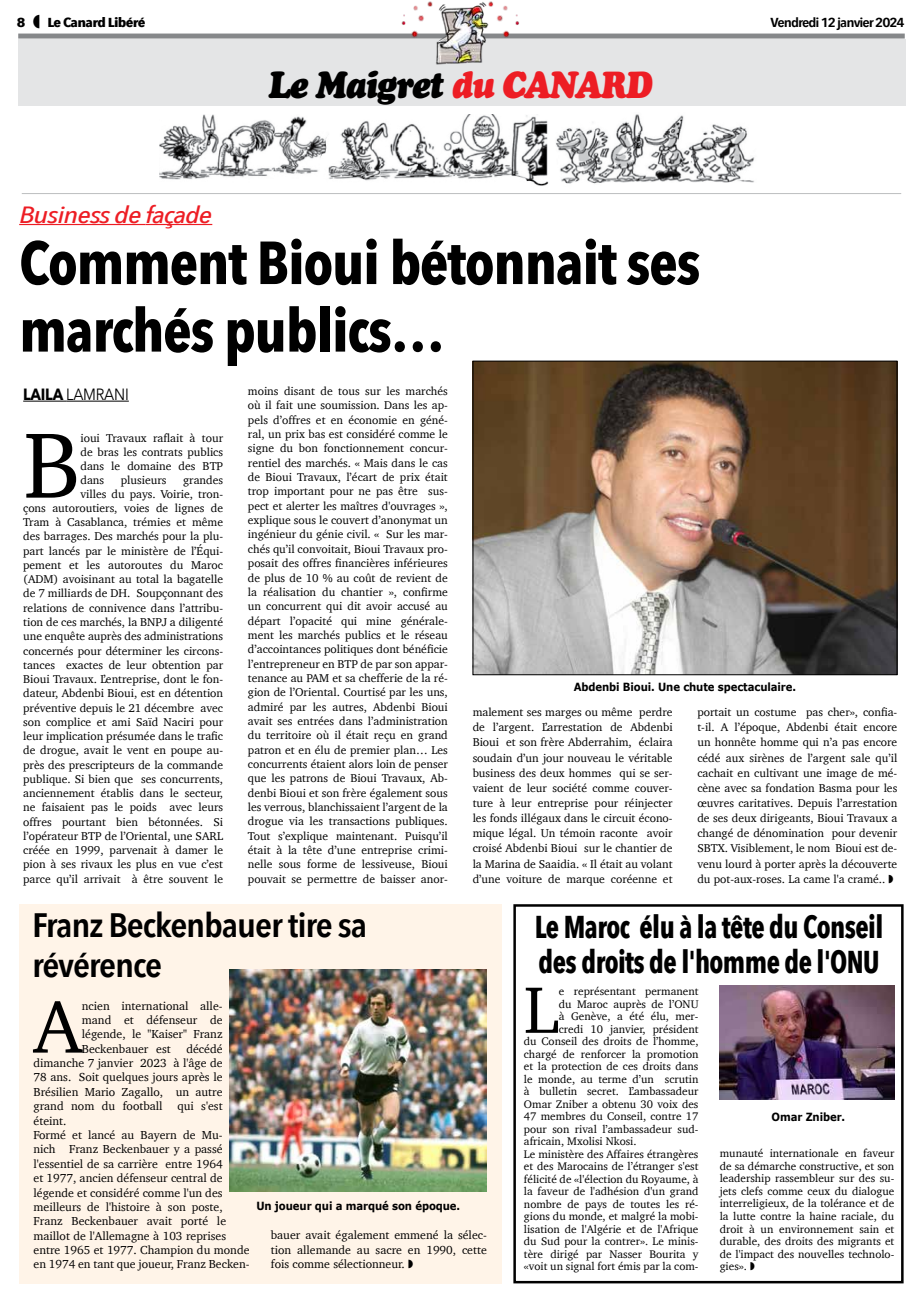
<style>
.page{position:relative;width:922px;height:1312px;background:#fff}
.page>*{position:absolute;margin:0;border:0;box-sizing:border-box;transform-origin:0 0}
.t1{font:94.75px "Charter";color:#000}
.t2{font:75.62px "Charter";color:#000}
.t3{font:67.12px "Charter";color:#000}
.t4{font:700 60px/67.5px "Avenir Next Condensed";letter-spacing:-.02em;color:#000}
.t5{font:italic 37.5px "Cooper Black Std";letter-spacing:-.04em;color:#000;scale:.9 1}
.t6{font:600 33.75px/40px "Avenir Next Condensed";letter-spacing:-.03em;color:#000;scale:1.12 1}
.t7{font:700 31.5px/35px "Avenir Next Condensed";letter-spacing:-.02em;color:#000;scale:.89 1}
.t8{font:italic 500 23.5px "Avenir Next Condensed";letter-spacing:-.03em;color:#ed1d24;scale:1.33 1}
.t9{font:16.25px "Avenir Next";letter-spacing:-.015em;color:#000;scale:.89 1}
.t10{font:600 13px "Avenir Next Condensed";letter-spacing:-.06em;color:#000;scale:1.25 1}
.t11{font:700 13px "Avenir Next Condensed";letter-spacing:-.04em;color:#000;scale:1.25 1}
.t12{font:11.88px/14.4px "Charter";color:#000;text-align:justify}
.t13{font:11.62px/14.4px "Charter";color:#000;text-align:justify}
.t14{font:11.25px/12.5px "Charter";color:#000;text-align:justify}
.t15{font:700 11.25px "Verdana";letter-spacing:-.01em;color:#000;scale:.9 1}
.s1{color:#ed1d24}
.s2{font-size:23.25px}
.s3{font-weight:700}
</style>
<div class="page">
<div style="left:18px;top:34px;width:886px;height:5px;background:#86888a"></div>
<img style="left:159px;top:115px;width:390px;height:71px">
<img style="left:556px;top:114px;width:199px;height:70px">
<hr style="left:22px;top:193px;width:879px;height:1px;background:#bcbec0">
<div style="left:18px;top:40px;width:886px;height:66px;background:#e4e5e6"></div>
<img style="left:396px;top:1px;width:130px;height:64px">
<div style="left:513px;top:904px;width:390px;height:378px;border:2px solid #000"></div>
<div style="left:19px;top:904px;width:482px;height:378px;background:#fff4e8"></div>
<img style="left:230px;top:969px;width:257px;height:222px">
<hr style="left:23px;top:400px;width:43px;height:1px;background:#000">
<hr style="left:66px;top:400px;width:63px;height:1px;background:#000">
<hr style="left:19px;top:224px;width:126px;height:1px;background:#ed1d24">
<hr style="left:145px;top:224px;width:67px;height:1px;background:#ed1d24">
<img style="left:474px;top:363px;width:421px;height:310px">
<div style="left:472px;top:361px;width:425px;height:314px;border:1px solid #000"></div>
<img style="left:719px;top:985px;width:175px;height:113px">
<p class="t11" style="left:17px;top:14px;width:8px">8</p>
<p class="t11" style="left:47px;top:14px;width:80px">Le Canard Libéré</p>
<p class="t10" style="left:770px;top:11px;width:109px">Vendredi 12 janvier 2024</p>
<h3 class="t5" style="left:268px;top:61px;width:428px">Le Maigret <span class="s1">du CANARD</span></h3>
<h3 class="t8" style="left:19px;top:200px;width:147px">Business de <span class="s2">façade</span></h3>
<h3 class="t4" style="left:19px;top:229px;width:682px">Comment Bioui bétonnait ses marchés publics…</h3>
<h3 class="t9" style="left:23px;top:380px;width:120px"><span class="s3">LAILA</span> LAMRANI</h3>
<h1 class="t1" style="left:23px;top:383px;width:59px">B</h1>
<p class="t13" style="left:80px;top:430px;width:144px;line-height:14px">ioui Travaux raflait à tour de bras les contrats publics dans le domaine des BTP dans</p>
<p class="t13" style="left:23px;top:472px;width:201px;text-align:right">grandes<br>villes du pays. Voirie, tron-<br>çons autoroutiers, voies de lignes de Tram à Casablanca, trémies et même des barrages. Des marchés pour la plu&shy;part lancés par le ministère de l’Équi&shy;pement et les autoroutes du Maroc (ADM) avoisinant au total la bagatelle de 7 milliards de DH. Soupçonnant des relations de connivence dans l’attribu&shy;tion de ces marchés, la BNPJ a diligenté une enquête auprès des administrations concernés pour déterminer les circons&shy;tances exactes de leur obtention par Bioui Travaux. L’entreprise, dont le fon&shy;dateur, Abdenbi Bioui, est en détention préventive depuis le 21 décembre avec son complice et ami Saïd Naciri pour leur implication présumée dans le trafic de drogue, avait le vent en poupe au&shy;près des prescripteurs de la commande publique. Si bien que ses concurrents, anciennement établis dans le secteur, ne faisaient pas le poids avec leurs offres pourtant bien bétonnées. Si l’opérateur BTP de l’Oriental, une SARL créée en 1999, parvenait à damer le pion à ses rivaux les plus en vue c’est parce qu’il arrivait à être souvent le</p>
<p class="t13" style="left:121px;top:472px;width:47px">plusieurs</p>
<p class="t13" style="left:248px;top:383px;width:201px">moins disant de tous sur les marchés où il fait une soumission. Dans les ap&shy;pels d’offres et en économie en géné&shy;ral, un prix bas est considéré comme le signe du bon fonctionnement concur&shy;rentiel des marchés. « Mais dans le cas de Bioui Travaux, l’écart de prix était trop important pour ne pas être sus&shy;pect et alerter les maîtres d'ouvrages », explique sous le couvert d’anonymat un ingénieur du génie civil. « Sur les mar&shy;chés qu’il convoitait, Bioui Travaux pro&shy;posait des offres financières inférieures de plus de 10 % au coût de revient de la réalisation du chantier », confirme un concurrent qui dit avoir accusé au départ l’opacité qui mine générale&shy;ment les marchés publics et le réseau d’accointances politiques dont bénéficie l’entrepreneur en BTP de par son appar&shy;tenance au PAM et sa chefferie de la ré&shy;gion de l’Oriental. Courtisé par les uns, admiré par les autres, Abdenbi Bioui avait ses entrées dans l’administration du territoire où il était reçu en grand patron et en élu de premier plan… Les concurrents étaient alors loin de penser que les patrons de Bioui Travaux, Ab&shy;denbi Bioui et son frère également sous les verrous, blanchissaient l’argent de la drogue via les transactions publiques.<br>Tout s’explique maintenant. Puisqu’il était à la tête d’une entreprise crimi&shy;nelle sous forme de lessiveuse, Bioui pouvait se permettre de baisser anor-</p>
<h3 class="t6" style="left:32px;top:904px;width:300px">Franz Beckenbauer tire sa révérence</h3>
<p class="t15" style="left:573px;top:679px;width:248px">Abdenbi Bioui. Une chute spectaculaire.</p>
<p class="t13" style="left:472px;top:704px;width:201px;line-height:15.1px">malement ses marges ou même perdre de l’argent. L’arrestation de Abdenbi Bioui et son frère Abderrahim, éclaira soudain d’un jour nouveau le véritable business des deux hommes qui se ser&shy;vaient de leur société comme couver&shy;ture à leur entreprise pour réinjecter les fonds illégaux dans le circuit écono&shy;mique légal. Un témoin raconte avoir croisé Abdenbi Bioui sur le chantier de la Marina de Saaidia. « Il était au volant d’une voiture de marque coréenne et</p>
<p class="t13" style="left:697px;top:704px;width:201px;line-height:15.1px">portait un costume pas cher», confia&shy;t-il. A l’époque, Abdenbi était encore un honnête homme qui n’a pas encore cédé aux sirènes de l’argent sale qu’il cachait en cultivant une image de mé&shy;cène avec sa fondation Basma pour les œuvres caritatives. Depuis l’arrestation de ses deux dirigeants, Bioui Travaux a changé de dénomination pour devenir SBTX. Visiblement, le nom Bioui est de&shy;venu lourd à porter après la découverte du pot-aux-roses. La came l'a cramé..</p>
<h3 class="t7" style="left:535px;top:909px;width:393px">Le Maroc élu à la tête du Conseil des droits de l'homme de l'ONU</h3>
<h2 class="t2" style="left:34px;top:961px;width:50px">A</h2>
<p class="t12" style="left:82px;top:998px;width:142px">ncien international alle&shy;mand et défenseur de légende, le "Kaiser" Franz Beckenbauer est</p>
<p class="t12" style="left:34px;top:1040px;width:190px;text-indent:153px">décédé dimanche 7 janvier 2023 à l'âge de 78 ans. Soit quelques jours après le Brésilien Mario Zagallo, un autre grand nom du football</p>
<p class="t12" style="left:177px;top:1098px;width:47px">qui s'est</p>
<p class="t12" style="left:34px;top:1112px;width:217px;text-align:left">éteint.<br>Formé et lancé au Bayern de Mu-<br>nich Franz Beckenbauer y a passé l'essentiel de sa carrière entre 1964<br>et 1977, ancien défenseur central de légende et considéré comme l'un des meilleurs de l'histoire à son poste, Franz Beckenbauer avait porté le maillot de l'Allemagne à 103 reprises entre 1965 et 1977. Champion du monde en 1974 en tant que joueur, Franz Becken-</p>
<p class="t15" style="left:256px;top:1198px;width:228px">Un joueur qui a marqué son époque.</p>
<p class="t12" style="left:271px;top:1227px;width:217px">bauer avait également emmené la sélec&shy;tion allemande au sacre en 1990, cette fois comme sélectionneur.</p>
<h3 class="t3" style="left:524px;top:951px;width:36px">L</h3>
<p class="t14" style="left:558px;top:984px;width:141px">e représentant permanent</p>
<p class="t14" style="left:558px;top:997px;width:141px">du Maroc auprès de l’ONU</p>
<p class="t14" style="left:558px;top:1009px;width:141px">à Genève, a été élu, mer-</p>
<p class="t14" style="left:558px;top:1022px;width:141px">credi 10 janvier, président</p>
<p class="t14" style="left:524px;top:1034px;width:176px">du Conseil des droits de l’homme,</p>
<p class="t14" style="left:524px;top:1047px;width:176px">chargé de renforcer la promotion</p>
<p class="t14" style="left:524px;top:1059px;width:176px">et la protection de ces droits dans</p>
<p class="t14" style="left:524px;top:1072px;width:176px">le monde, au terme d’un scrutin</p>
<p class="t14" style="left:524px;top:1084px;width:176px">à bulletin secret. L’ambassadeur</p>
<p class="t14" style="left:524px;top:1097px;width:176px">Omar Zniber a obtenu 30 voix des</p>
<p class="t14" style="left:524px;top:1109px;width:176px">47 membres du Conseil, contre 17</p>
<p class="t14" style="left:524px;top:1122px;width:176px">pour son rival l’ambassadeur sud-</p>
<p class="t14" style="left:524px;top:1134px;width:114px">africain, Mxolisi Nkosi.</p>
<p class="t14" style="left:524px;top:1147px;width:176px">Le ministère des Affaires étrangères</p>
<p class="t14" style="left:524px;top:1159px;width:176px">et des Marocains de l’étranger s'est</p>
<p class="t14" style="left:524px;top:1172px;width:176px">félicité de «l'élection du Royaume, à</p>
<p class="t14" style="left:524px;top:1184px;width:176px">la faveur de l'adhésion d'un grand</p>
<p class="t14" style="left:524px;top:1197px;width:176px">nombre de pays de toutes les ré-</p>
<p class="t14" style="left:524px;top:1209px;width:176px">gions du monde, et malgré la mobi-</p>
<p class="t14" style="left:524px;top:1222px;width:176px">lisation de l'Algérie et de l'Afrique</p>
<p class="t14" style="left:524px;top:1234px;width:176px">du Sud pour la contrer». Le minis-</p>
<p class="t14" style="left:524px;top:1247px;width:176px">tère dirigé par Nasser Bourita y</p>
<p class="t14" style="left:524px;top:1259px;width:176px">«voit un signal fort émis par la com-</p>
<p class="t15" style="left:771px;top:1108px;width:83px">Omar Zniber.</p>
<p class="t14" style="left:719px;top:1146px;width:176px">munauté internationale en faveur de sa démarche constructive, et son leadership rassembleur sur des su&shy;jets clefs comme ceux du dialogue interreligieux, de la tolérance et de la lutte contre la haine raciale, du droit à un environnement sain et durable, des droits des migrants et de l'impact des nouvelles technolo&shy;gies».</p>
</div>
